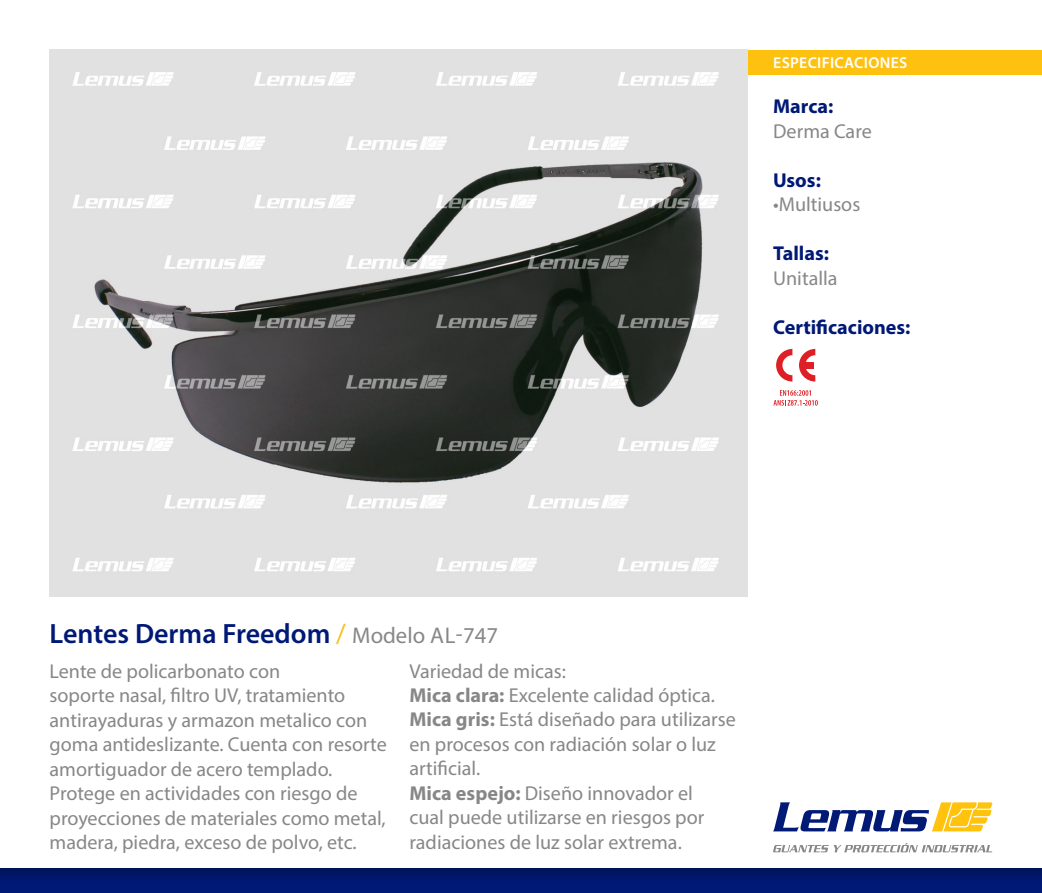
<style>
.page{position:relative;width:1042px;height:893px;background:#fff}
.page>*{position:absolute;margin:0;border:0;box-sizing:border-box;transform-origin:0 0}
.t1{font:600 28px "Myriad Pro";color:#001976}
.t2{font:20.12px/24.5px "Myriad Pro";color:#878787}
.t3{font:700 20.12px "Myriad Pro";color:#001976}
.t4{font:600 15.75px "Myriad Pro";letter-spacing:.02em;color:#fff}
.s1{font-weight:400;color:#fabe19}
.s2{font-weight:400;font-size:22.75px;color:#878787}
.s3{font-weight:700}
</style>
<div class="page">
<img style="left:50px;top:50px;width:697px;height:546px">
<img style="left:0;top:868px;width:1042px;height:25px">
<div style="left:748px;top:50px;width:294px;height:24px;background:#ffc10f"></div>
<svg style="left:773px;top:802px;width:219px;height:29px"></svg>
<svg style="left:773px;top:843px;width:219px;height:9px"></svg>
<svg style="left:776px;top:349px;width:16px;height:33px"></svg>
<svg style="left:799px;top:349px;width:16px;height:33px"></svg>
<div style="left:803px;top:362px;width:11px;height:6px;background:#de1f26"></div>
<svg style="left:773px;top:390px;width:45px;height:16px"></svg>
<p class="t4" style="left:773px;top:53px;width:136px">ESPECIFICACIONES</p>
<p class="t3" style="left:773px;top:93px;width:62px">Marca:</p>
<p class="t2" style="left:773px;top:118px;width:100px">Derma Care</p>
<p class="t3" style="left:773px;top:167px;width:49px">Usos:</p>
<p class="t2" style="left:773px;top:192px;width:89px">•Multiusos</p>
<p class="t3" style="left:773px;top:240px;width:57px">Tallas:</p>
<p class="t2" style="left:773px;top:265px;width:66px">Unitalla</p>
<p class="t3" style="left:773px;top:314px;width:139px">Certificaciones:</p>
<h1 class="t1" style="left:50px;top:616px;width:450px">Lentes Derma Freedom <span class="s1">/</span> <span class="s2">Modelo AL-747</span></h1>
<p class="t2" style="left:50px;top:658px;width:339px">Lente de policarbonato con<br>soporte nasal, filtro UV, tratamiento antirayaduras y armazon metalico con goma antideslizante. Cuenta con resorte amortiguador de acero templado.<br>Protege en actividades con riesgo de proyecciones de materiales como metal, madera, piedra, exceso de polvo, etc.</p>
<p class="t2" style="left:409px;top:658px;width:328px">Variedad de micas:<br><span class="s3">Mica clara:</span> Excelente calidad óptica.<br><span class="s3">Mica gris:</span> Está diseñado para utilizarse en procesos con radiación solar o luz artificial.<br><span class="s3">Mica espejo:</span> Diseño innovador el<br>cual puede utilizarse en riesgos por radiaciones de luz solar extrema.</p>
</div>
